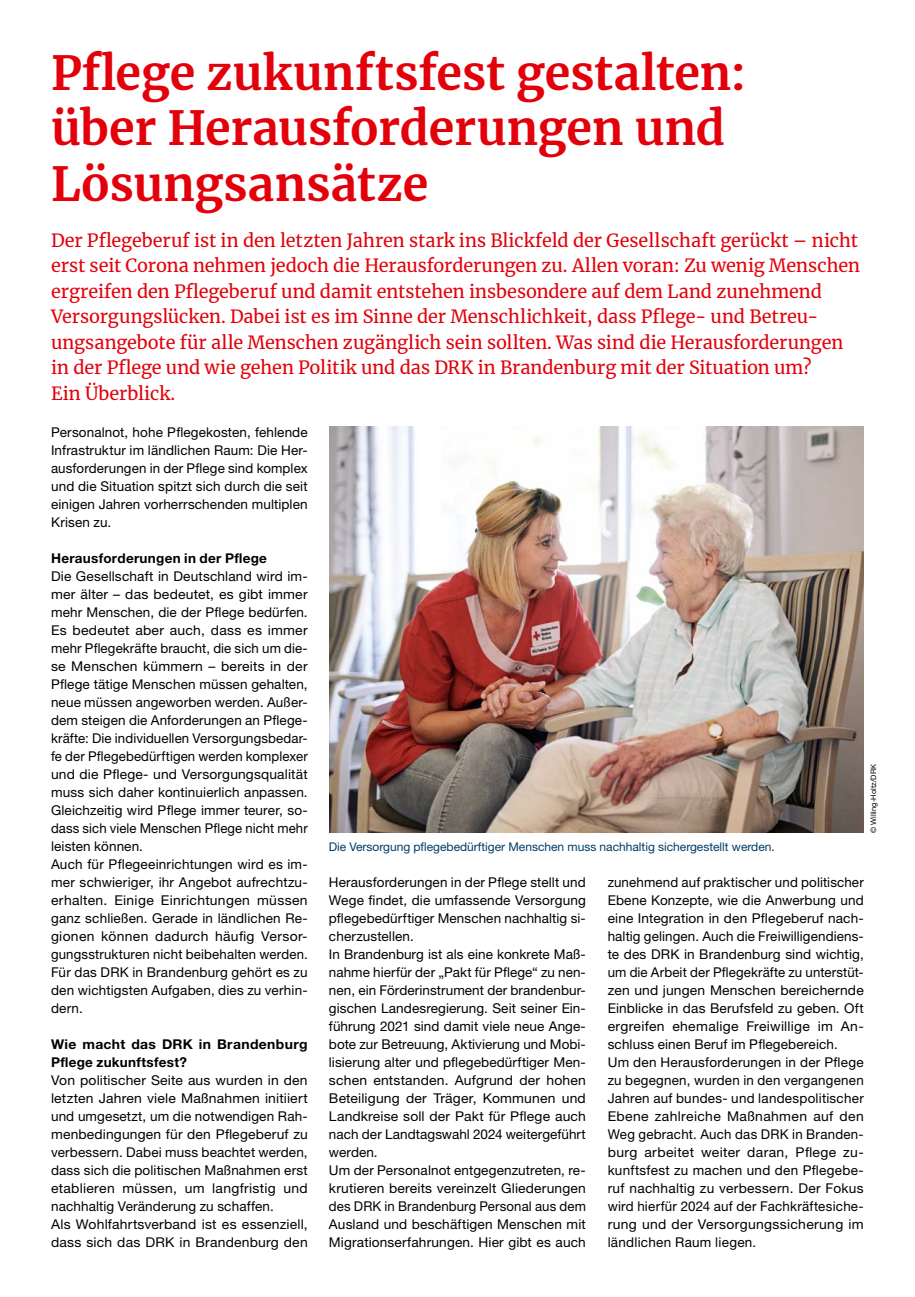
<style>
.page{position:relative;width:915px;height:1297px;background:#fff}
.page>*{position:absolute;margin:0;border:0;box-sizing:border-box;transform-origin:0 0}
.MGB_Headline{font:700 46.5px/55.8px "Merriweather";color:#e3000b}
.MGB_Subline{font:18px/25.5px "Merriweather";letter-spacing:-.005em;color:#e3000b}
.MGB_Copy{font:13.5px/18px "Helvetica Neue LT Pro";letter-spacing:.01em;color:#000;text-align:justify}
.MGB_Copy_bold{font:700 13.5px/18px "Helvetica Neue LT Pro";letter-spacing:.02em;color:#000}
.MGB_BU{font:12px "Helvetica Neue LT Pro";color:#003c65}
.MGB_Fotocredits{font:7.5px "Helvetica Neue LT Pro";color:#000}
</style>
<div class="page">
<img style="left:329px;top:426px;width:534px;height:407px">
<p class="MGB_Headline" style="left:51px;top:43px;width:696px">Pflege zukunftsfest gestalten: über Herausforderungen und<br>Lösungsansätze</p>
<p class="MGB_Subline" style="left:51px;top:227px;width:810px">Der Pflegeberuf ist in den letzten Jahren stark ins Blickfeld der Gesellschaft gerückt – nicht erst seit Corona nehmen jedoch die Herausforderungen zu. Allen voran: Zu wenig Menschen ergreifen den Pflegeberuf und damit entstehen insbesondere auf dem Land zunehmend Versorgungslücken. Dabei ist es im Sinne der Menschlichkeit, dass Pflege- und Betreu&shy;ungsangebote für alle Menschen zugänglich sein sollten. Was sind die Herausforderungen in der Pflege und wie gehen Politik und das DRK in Brandenburg mit der Situation um?<br>Ein Überblick.</p>
<p class="MGB_Copy" style="left:51px;top:422px;width:258px">Personalnot, hohe Pflegekosten, fehlende Infrastruktur im ländlichen Raum: Die Her&shy;ausforderungen in der Pflege sind komplex und die Situation spitzt sich durch die seit einigen Jahren vorherrschenden multiplen Krisen zu.</p>
<p class="MGB_Copy_bold" style="left:51px;top:548px;width:217px">Herausforderungen in der Pflege</p>
<p class="MGB_Copy" style="left:51px;top:566px;width:258px">Die Gesellschaft in Deutschland wird im&shy;mer älter – das bedeutet, es gibt immer mehr Menschen, die der Pflege bedürfen.<br>Es bedeutet aber auch, dass es immer mehr Pflegekräfte braucht, die sich um die&shy;se Menschen kümmern – bereits in der Pflege tätige Menschen müssen gehalten, neue müssen angeworben werden. Außer&shy;dem steigen die Anforderungen an Pflege&shy;kräfte: Die individuellen Versorgungsbedar&shy;fe der Pflegebedürftigen werden komplexer und die Pflege- und Versorgungsqualität muss sich daher kontinuierlich anpassen.<br>Gleichzeitig wird Pflege immer teurer, so&shy;dass sich viele Menschen Pflege nicht mehr leisten können.</p>
<p class="MGB_Copy" style="left:51px;top:854px;width:258px">Auch für Pflegeeinrichtungen wird es im&shy;mer schwieriger, ihr Angebot aufrechtzu&shy;erhalten. Einige Einrichtungen müssen ganz schließen. Gerade in ländlichen Re&shy;gionen können dadurch häufig Versor&shy;gungsstrukturen nicht beibehalten werden.<br>Für das DRK in Brandenburg gehört es zu den wichtigsten Aufgaben, dies zu verhin&shy;dern.</p>
<p class="MGB_Copy_bold" style="left:51px;top:1034px;width:258px">Wie macht das DRK in Brandenburg<br>Pflege zukunftsfest?</p>
<p class="MGB_Copy" style="left:51px;top:1070px;width:258px">Von politischer Seite aus wurden in den letzten Jahren viele Maßnahmen initiiert und umgesetzt, um die notwendigen Rah&shy;menbedingungen für den Pflegeberuf zu verbessern. Dabei muss beachtet werden, dass sich die politischen Maßnahmen erst etablieren müssen, um langfristig und nachhaltig Veränderung zu schaffen.</p>
<p class="MGB_Copy" style="left:51px;top:1214px;width:258px">Als Wohlfahrtsverband ist es essenziell, dass sich das DRK in Brandenburg den</p>
<p class="MGB_Fotocredits" style="left:868px;top:833px;width:70px;rotate:-90deg">© Willing-Holtz/DRK</p>
<p class="MGB_BU" style="left:328px;top:839px;width:447px">Die Versorgung pflegebedürftiger Menschen muss nachhaltig sichergestellt werden.</p>
<p class="MGB_Copy" style="left:329px;top:872px;width:258px">Herausforderungen in der Pflege stellt und Wege findet, die umfassende Versorgung pflegebedürftiger Menschen nachhaltig si&shy;cherzustellen.</p>
<p class="MGB_Copy" style="left:329px;top:944px;width:258px">In Brandenburg ist als eine konkrete Maß&shy;nahme hierfür der „Pakt für Pflege“ zu nen&shy;nen, ein Förderinstrument der brandenbur&shy;gischen Landesregierung. Seit seiner Ein&shy;führung 2021 sind damit viele neue Ange&shy;bote zur Betreuung, Aktivierung und Mobi&shy;lisierung alter und pflegebedürftiger Men&shy;schen entstanden. Aufgrund der hohen Beteiligung der Träger, Kommunen und Landkreise soll der Pakt für Pflege auch nach der Landtagswahl 2024 weitergeführt werden.</p>
<p class="MGB_Copy" style="left:329px;top:1160px;width:258px">Um der Personalnot entgegenzutreten, re&shy;krutieren bereits vereinzelt Gliederungen des DRK in Brandenburg Personal aus dem Ausland und beschäftigen Menschen mit Migrationserfahrungen. Hier gibt es auch</p>
<p class="MGB_Copy" style="left:607px;top:872px;width:257px">zunehmend auf praktischer und politischer Ebene Konzepte, wie die Anwerbung und eine Integration in den Pflegeberuf nach&shy;haltig gelingen. Auch die Freiwilligendiens&shy;te des DRK in Brandenburg sind wichtig, um die Arbeit der Pflegekräfte zu unterstüt&shy;zen und jungen Menschen bereichernde Einblicke in das Berufsfeld zu geben. Oft ergreifen ehemalige Freiwillige im An&shy;schluss einen Beruf im Pflegebereich.</p>
<p class="MGB_Copy" style="left:607px;top:1052px;width:257px">Um den Herausforderungen in der Pflege zu begegnen, wurden in den vergangenen Jahren auf bundes- und landespolitischer Ebene zahlreiche Maßnahmen auf den Weg gebracht. Auch das DRK in Branden&shy;burg arbeitet weiter daran, Pflege zu&shy;kunftsfest zu machen und den Pflegebe&shy;ruf nachhaltig zu verbessern. Der Fokus wird hierfür 2024 auf der Fachkräftesiche&shy;rung und der Versorgungssicherung im ländlichen Raum liegen.</p>
</div>
